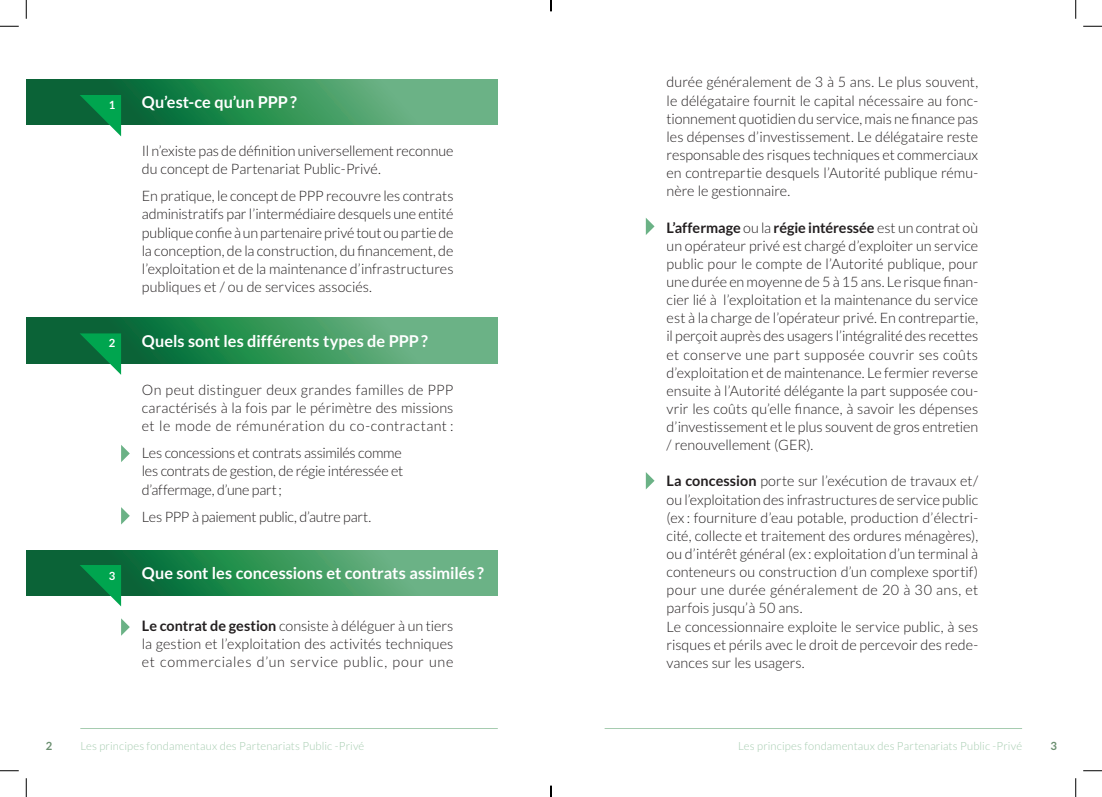
<style>
.page{position:relative;width:1102px;height:797px;background:#fff}
.page>*{position:absolute;margin:0;border:0;box-sizing:border-box;transform-origin:0 0}
.t1{font:700 16.25px "Lato";color:#fff}
.t2{font:300 14.38px/18.1px "Lato";color:#231f20;text-align:justify}
.t3{font:300 14.38px "Lato";letter-spacing:-.02em;color:#231f20}
.t4{font:300 11.25px "Lato";letter-spacing:.015em;color:#a6ccb0}
.t5{font:700 11.25px "Lato";color:#fff}
.t6{font:700 11.25px "Lato";color:#6b8f70}
.s1{font-weight:700}
</style>
<div class="page">
<hr style="left:80px;top:728px;width:418px;height:1px;background:#a6ccb0">
<hr style="left:604px;top:728px;width:417px;height:1px;background:#a6ccb0">
<svg style="left:26px;top:550px;width:472px;height:45px;background:#37905c"></svg>
<svg style="left:26px;top:318px;width:472px;height:45px;background:#378f5c"></svg>
<svg style="left:80px;top:333px;width:41px;height:42px"></svg>
<svg style="left:80px;top:565px;width:41px;height:41px"></svg>
<svg style="left:26px;top:80px;width:472px;height:45px;background:#378f5c"></svg>
<svg style="left:121px;top:618px;width:9px;height:17px"></svg>
<svg style="left:121px;top:445px;width:9px;height:17px"></svg>
<svg style="left:121px;top:507px;width:9px;height:17px"></svg>
<svg style="left:645px;top:218px;width:9px;height:17px"></svg>
<svg style="left:645px;top:472px;width:9px;height:17px"></svg>
<svg style="left:80px;top:95px;width:41px;height:41px"></svg>
<svg style="left:0;top:25px;width:19px;height:2px"></svg>
<svg style="left:1083px;top:25px;width:18px;height:2px"></svg>
<svg style="left:0;top:770px;width:19px;height:1px"></svg>
<svg style="left:1083px;top:770px;width:18px;height:1px"></svg>
<svg style="left:25px;top:0;width:2px;height:19px"></svg>
<svg style="left:25px;top:778px;width:2px;height:19px"></svg>
<svg style="left:1075px;top:0;width:1px;height:19px"></svg>
<svg style="left:1075px;top:778px;width:1px;height:19px"></svg>
<svg style="left:550px;top:785px;width:1px;height:12px"></svg>
<p class="t5" style="left:109px;top:99px;width:8px">1</p>
<p class="t1" style="left:142px;top:93px;width:157px">Qu’est-ce qu’un PPP?</p>
<p class="t2" style="left:142px;top:142px;width:313px">Il n’existe pas de définition universellement reconnue du concept de Partenariat Public-Privé.</p>
<p class="t2" style="left:142px;top:187px;width:313px">En pratique, le concept de PPP recouvre les contrats administratifs par l’intermédiaire desquels une entité publique confie à un partenaire privé tout ou partie de la conception, de la construction, du financement, de l’exploitation et de la maintenance d’infrastructures publiques et / ou de services associés.</p>
<p class="t5" style="left:109px;top:336px;width:8px">2</p>
<p class="t1" style="left:142px;top:332px;width:287px">Quels sont les différents types de PPP?</p>
<p class="t2" style="left:142px;top:380px;width:313px">On peut distinguer deux grandes familles de PPP caractérisés à la fois par le périmètre des missions et le mode de rémunération du co-contractant :</p>
<p class="t2" style="left:142px;top:444px;width:263px">Les concessions et contrats assimilés comme les contrats de gestion, de régie intéressée et d’affermage, d’une part;</p>
<p class="t3" style="left:142px;top:509px;width:231px">Les PPP à paiement public, d’autre part.</p>
<p class="t5" style="left:109px;top:569px;width:8px">3</p>
<p class="t1" style="left:142px;top:563px;width:343px">Que sont les concessions et contrats assimilés?</p>
<p class="t2" style="left:142px;top:616px;width:313px"><span class="s1">Le contrat de gestion</span> consiste à déléguer à un tiers la gestion et l’exploitation des activités techniques et commerciales d’un service public, pour une</p>
<p class="t2" style="left:666px;top:73px;width:313px">durée généralement de 3 à 5 ans. Le plus souvent, le délégataire fournit le capital nécessaire au fonc&shy;tionnement quotidien du service, mais ne finance pas les dépenses d’investissement. Le délégataire reste responsable des risques techniques et commerciaux en contrepartie desquels l’Autorité publique rému&shy;nère le gestionnaire.</p>
<p class="t2" style="left:666px;top:218px;width:313px"><span class="s1">L’affermage</span> ou la <span class="s1">régie intéressée</span> est un contrat où un opérateur privé est chargé d’exploiter un service public pour le compte de l’Autorité publique, pour une durée en moyenne de 5 à 15 ans. Le risque finan&shy;cier lié à l’exploitation et la maintenance du service est à la charge de l’opérateur privé. En contrepartie, il perçoit auprès des usagers l’intégralité des recettes et conserve une part supposée couvrir ses coûts d’exploitation et de maintenance. Le fermier reverse ensuite à l’Autorité délégante la part supposée cou&shy;vrir les coûts qu’elle finance, à savoir les dépenses d’investissement et le plus souvent de gros entretien / renouvellement (GER).</p>
<p class="t2" style="left:666px;top:472px;width:313px;text-align:left"><span class="s1">La concession</span> porte sur l’exécution de travaux et/ ou l’exploitation des infrastructures de service public (ex : fourniture d’eau potable, production d’électri&shy;cité, collecte et traitement des ordures ménagères), ou d’intérêt général (ex : exploitation d’un terminal à conteneurs ou construction d’un complexe sportif) pour une durée généralement de 20 à 30 ans, et parfois jusqu’à 50 ans.<br>Le concessionnaire exploite le service public, à ses risques et périls avec le droit de percevoir des rede&shy;vances sur les usagers.</p>
<p class="t6" style="left:46px;top:739px;width:8px">2</p>
<p class="t4" style="left:80px;top:739px;width:285px">Les principes fondamentaux des Partenariats Public -Privé</p>
<p class="t4" style="left:738px;top:739px;width:285px">Les principes fondamentaux des Partenariats Public -Privé</p>
<p class="t6" style="left:1050px;top:739px;width:8px">3</p>
</div>
